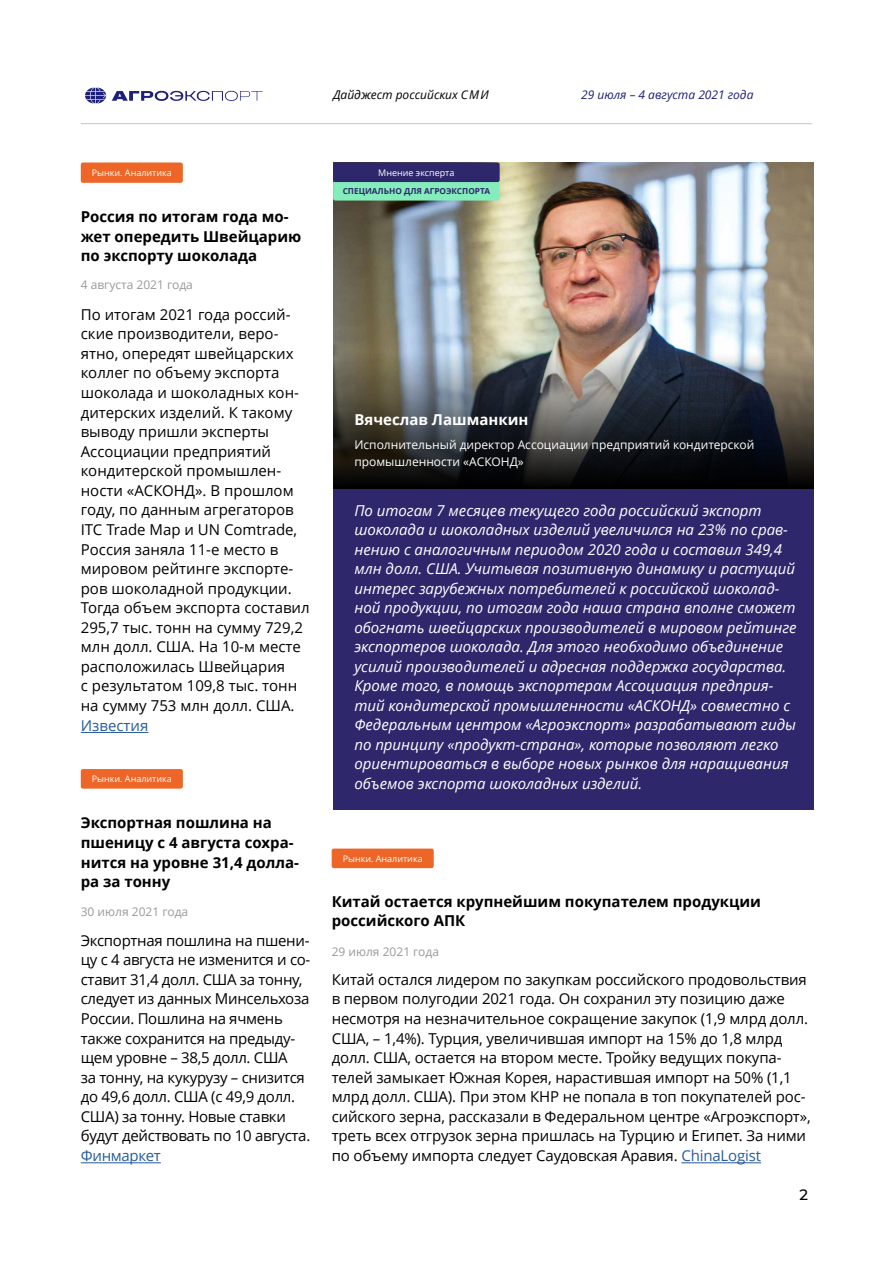
<style>
.page{position:relative;width:893px;height:1263px;background:#fff}
.page>*{position:absolute;margin:0;border:0;box-sizing:border-box;transform-origin:0 0}
.t1{font:15px/19.5px "Open Sans";letter-spacing:-.01em;color:#000}
.t2{font:italic 15px/19.5px "Open Sans";color:#fff}
.t3{font:700 15px/19.5px "Open Sans";color:#000}
.t4{font:700 15px "Open Sans";color:#fff}
.t5{font:15px "Open Sans";letter-spacing:-.02em;color:#275b9b}
.t6{font:15px "Open Sans";color:#275b9b}
.t7{font:500 15px "Montserrat";color:#000}
.t8{font:12px/16.5px "Open Sans";color:#fff}
.t9{font:12px "Open Sans";color:#999}
.t10{font:italic 12px "Open Sans";color:#1c217a}
.t11{font:italic 12px "Open Sans";color:#000}
.t12{font:9px "Open Sans";color:#fff}
.t13{font:700 8.25px "Open Sans";color:#2e276c}
.s1{color:#275b9b}
</style>
<div class="page">
<hr style="left:81px;top:123px;width:731px;height:1px;background:#c5c5c5">
<hr style="left:81px;top:1162px;width:80px;height:1px;background:#275b9b">
<div style="left:81px;top:769px;width:102px;height:20px;background:#ed6527;border-radius:2px"></div>
<hr style="left:681px;top:1162px;width:80px;height:1px;background:#275b9b">
<div style="left:332px;top:848px;width:102px;height:20px;background:#ed6527;border-radius:2px"></div>
<hr style="left:81px;top:732px;width:67px;height:1px;background:#275b9b">
<div style="left:81px;top:162px;width:102px;height:21px;background:#ed6527;border-radius:2px"></div>
<div style="left:333px;top:487px;width:481px;height:322px;background:#2e276c"></div>
<img style="left:333px;top:162px;width:481px;height:191px">
<img style="left:333px;top:353px;width:481px;height:135px">
<div style="left:333px;top:181px;width:167px;height:20px;background:#85edbb;border-radius:2px"></div>
<div style="left:333px;top:162px;width:167px;height:20px;background:#2e276c;border-radius:2px"></div>
<svg style="left:112px;top:91px;width:151px;height:10px"></svg>
<svg style="left:85px;top:87px;width:21px;height:17px"></svg>
<p class="t11" style="left:333px;top:86px;width:157px">Дайджест российских СМИ</p>
<p class="t10" style="left:581px;top:86px;width:174px">29 июля – 4 августа 2021 года</p>
<p class="t12" style="left:92px;top:167px;width:82px">Рынки. Аналитика</p>
<p class="t3" style="left:81px;top:206px;width:222px">Россия по итогам года мо&shy;жет опередить Швейцарию по экспорту шоколада</p>
<p class="t9" style="left:81px;top:276px;width:114px">4 августа 2021 года</p>
<p class="t1" style="left:81px;top:304px;width:230px">По итогам 2021 года россий&shy;ские производители, веро&shy;ятно, опередят швейцарских коллег по объему экспорта шоколада и шоколадных кон&shy;дитерских изделий. К такому выводу пришли эксперты<br>Ассоциации предприятий кондитерской промышлен&shy;ности «АСКОНД». В прошлом году, по данным агрегаторов<br>ITC Trade Map и UN Comtrade,<br>Россия заняла 11-е место в мировом рейтинге экспорте&shy;ров шоколадной продукции.<br>Тогда объем экспорта составил<br>295,7 тыс. тонн на сумму 729,2 млн долл. США. На 10-м месте расположилась Швейцария<br>с результатом 109,8 тыс. тонн на сумму 753 млн долл. США.</p>
<p class="t6" style="left:81px;top:715px;width:69px">Известия</p>
<p class="t12" style="left:92px;top:773px;width:82px">Рынки. Аналитика</p>
<p class="t3" style="left:81px;top:813px;width:220px">Экспортная пошлина на пшеницу с 4 августа сохра&shy;нится на уровне 31,4 долла&shy;ра за тонну</p>
<p class="t9" style="left:81px;top:904px;width:109px">30 июля 2021 года</p>
<p class="t1" style="left:81px;top:930px;width:231px">Экспортная пошлина на пшени&shy;цу с 4 августа не изменится и со&shy;ставит 31,4 долл. США за тонну, следует из данных Минсельхоза<br>России. Пошлина на ячмень также сохранится на предыду&shy;щем уровне – 38,5 долл. США<br>за тонну, на кукурузу – снизится до 49,6 долл. США (с 49,9 долл.<br>США) за тонну. Новые ставки будут действовать по 10 августа.</p>
<p class="t5" style="left:81px;top:1145px;width:82px">Финмаркет</p>
<p class="t12" style="left:378px;top:166px;width:78px">Мнение эксперта</p>
<p class="t13" style="left:343px;top:185px;width:149px">СПЕЦИАЛЬНО ДЛЯ АГРОЭКСПОРТА</p>
<p class="t4" style="left:354px;top:409px;width:176px">Вячеслав Лашманкин</p>
<p class="t8" style="left:354px;top:436px;width:402px">Исполнительный директор Ассоциации предприятий кондитерской промышленности «АСКОНД»</p>
<p class="t2" style="left:354px;top:500px;width:444px">По итогам 7 месяцев текущего года российский экспорт шоколада и шоколадных изделий увеличился на 23% по срав&shy;нению с аналогичным периодом 2020 года и составил 349,4 млн долл. США. Учитывая позитивную динамику и растущий интерес зарубежных потребителей к российской шоколад&shy;ной продукции, по итогам года наша страна вполне сможет обогнать швейцарских производителей в мировом рейтинге экспортеров шоколада. Для этого необходимо объединение усилий производителей и адресная поддержка государства.<br>Кроме того, в помощь экспортерам Ассоциация предприя&shy;тий кондитерской промышленности «АСКОНД» совместно с Федеральным центром «Агроэкспорт» разрабатывают гиды по принципу «продукт-страна», которые позволяют легко ориентироваться в выборе новых рынков для наращивания объемов экспорта шоколадных изделий.</p>
<p class="t12" style="left:343px;top:852px;width:82px">Рынки. Аналитика</p>
<p class="t3" style="left:332px;top:891px;width:431px">Китай остается крупнейшим покупателем продукции российского АПК</p>
<p class="t9" style="left:332px;top:943px;width:109px">29 июля 2021 года</p>
<p class="t1" style="left:332px;top:969px;width:481px">Китай остался лидером по закупкам российского продовольствия в первом полугодии 2021 года. Он сохранил эту позицию даже несмотря на незначительное сокращение закупок (1,9 млрд долл.<br>США, – 1,4%). Турция, увеличившая импорт на 15% до 1,8 млрд долл. США, остается на втором месте. Тройку ведущих покупа&shy;телей замыкает Южная Корея, нарастившая импорт на 50% (1,1 млрд долл. США). При этом КНР не попала в топ покупателей рос&shy;сийского зерна, рассказали в Федеральном центре «Агроэкспорт», треть всех отгрузок зерна пришлась на Турцию и Египет. За ними по объему импорта следует Саудовская Аравия. <span class="s1">ChinaLogist</span></p>
<p class="t7" style="left:799px;top:1184px;width:10px">2</p>
</div>
